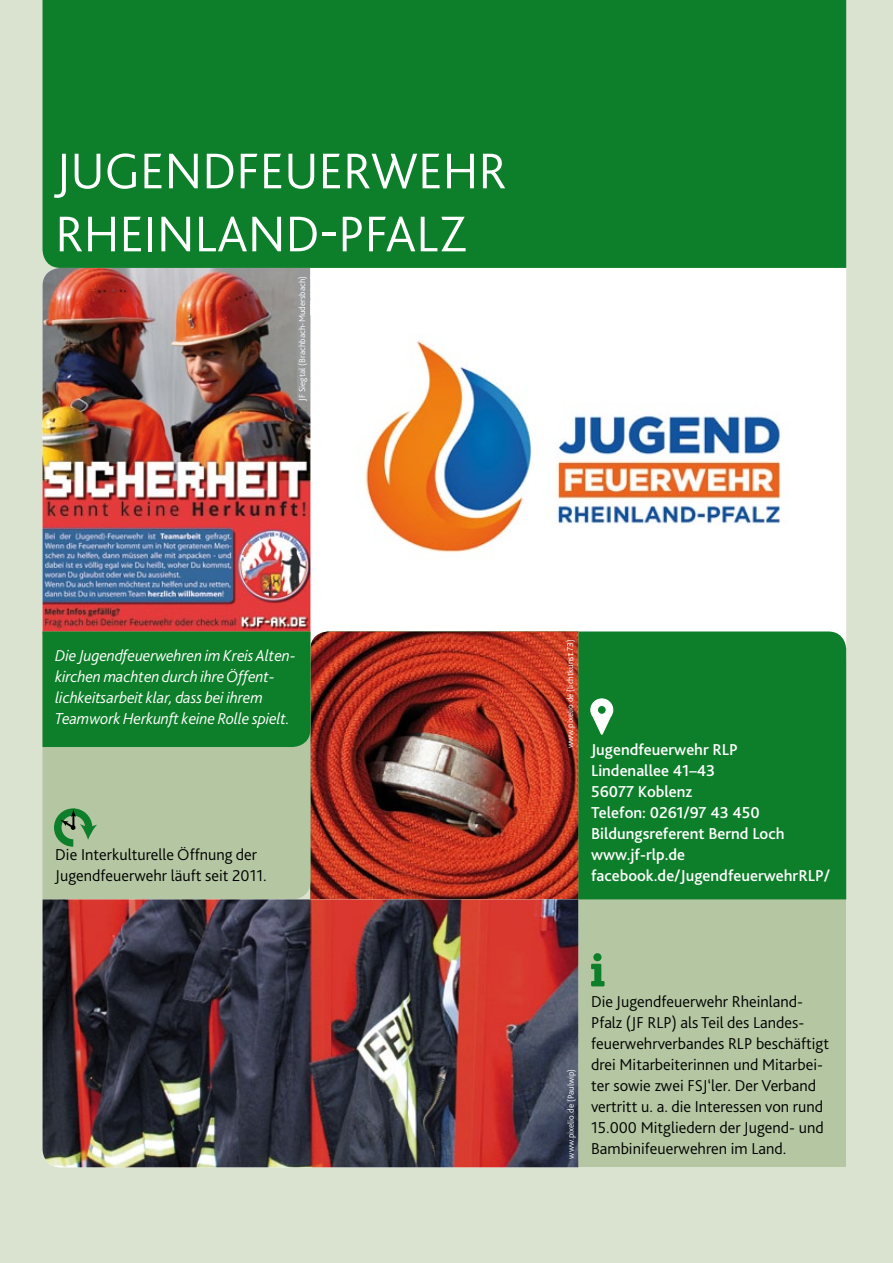
<style>
.page{position:relative;width:893px;height:1263px;background:#dae2d0}
.page>*{position:absolute;margin:0;border:0;box-sizing:border-box;transform-origin:0 0}
.t1{font:300 52.5px/63px "Bliss 2";color:#fff}
.t2{font:300 16.5px/21px "Bliss 2";color:#000}
.t3{font:500 16.5px/21px "Bliss 2";color:#fff}
.t4{font:italic 300 16.5px/21px "Bliss 2";letter-spacing:-.01em;color:#fff}
.t5{font:300 9px "Bliss 2";color:#fff}
</style>
<div class="page">
<div style="left:578px;top:899px;width:268px;height:268px;background:#b4c6a2"></div>
<svg style="left:591px;top:964px;width:14px;height:22px"></svg>
<div style="left:593px;top:953px;width:8px;height:8px;background:#0d7e2a;border-radius:50%"></div>
<div style="left:310px;top:268px;width:536px;height:363px;background:#fff"></div>
<img style="left:310px;top:318px;width:530px;height:278px">
<img style="left:43px;top:268px;width:267px;height:363px">
<div style="left:578px;top:631px;width:268px;height:268px;background:#0d7e2a"></div>
<img style="left:310px;top:631px;width:268px;height:268px">
<div style="left:43px;top:747px;width:267px;height:152px;background:#b4c6a2"></div>
<svg style="left:590px;top:698px;width:23px;height:36px"></svg>
<div style="left:43px;top:0;width:803px;height:268px;background:#0d7e2a"></div>
<img style="left:43px;top:899px;width:535px;height:268px">
<svg style="left:54px;top:808px;width:43px;height:39px;background:#6fa36f"></svg>
<div style="left:43px;top:631px;width:267px;height:116px;background:#0d7e2a"></div>
<div style="left:297px;top:268px;width:13px;height:133px;background:#96989a"></div>
<h1 class="t1" style="left:55px;top:138px;width:441px">Jugendfeuerwehr<br>Rhei nland-Pfalz</h1>
<p class="t5" style="left:297px;top:401px;width:126px;rotate:-90deg">JF Siegtal (Brachbach-Mudersbach)</p>
<p class="t4" style="left:55px;top:644px;width:242px">Die Jugendfeuerwehren im Kreis Alten&shy;kirchen machten durch ihre Öffent&shy;lichkeitsarbeit klar, dass bei ihrem Teamwork Herkunft keine Rolle spielt.</p>
<p class="t2" style="left:55px;top:844px;width:213px">Die Interkulturelle Öffnung der<br>Jugendfeuerwehr läuft seit 2011.</p>
<p class="t5" style="left:565px;top:748px;width:110px;rotate:-90deg">www.pixelio.de (lichtkunst.73)</p>
<p class="t3" style="left:591px;top:739px;width:241px">Jugendfeuerwehr RLP<br>Lindenallee 41–43<br>56077 Koblenz<br>Telefon: 0261/97 43 450<br>Bildungsreferent Bernd Loch www.jf-rlp.de facebook.de/JugendfeuerwehrRLP/</p>
<p class="t5" style="left:565px;top:1159px;width:91px;rotate:-90deg">www.pixelio.de (Paulwip)</p>
<p class="t2" style="left:591px;top:991px;width:240px">Die Jugendfeuerwehr Rheinland-Pfalz (JF RLP) als Teil des Landes&shy;feuerwehrverbandes RLP beschäftigt drei Mitarbeiterinnen und Mitarbei&shy;ter sowie zwei FSJ‘ler. Der Verband vertritt u. a. die Interessen von rund 15.000 Mitgliedern der Jugend- und Bambinifeuerwehren im Land.</p>
</div>
